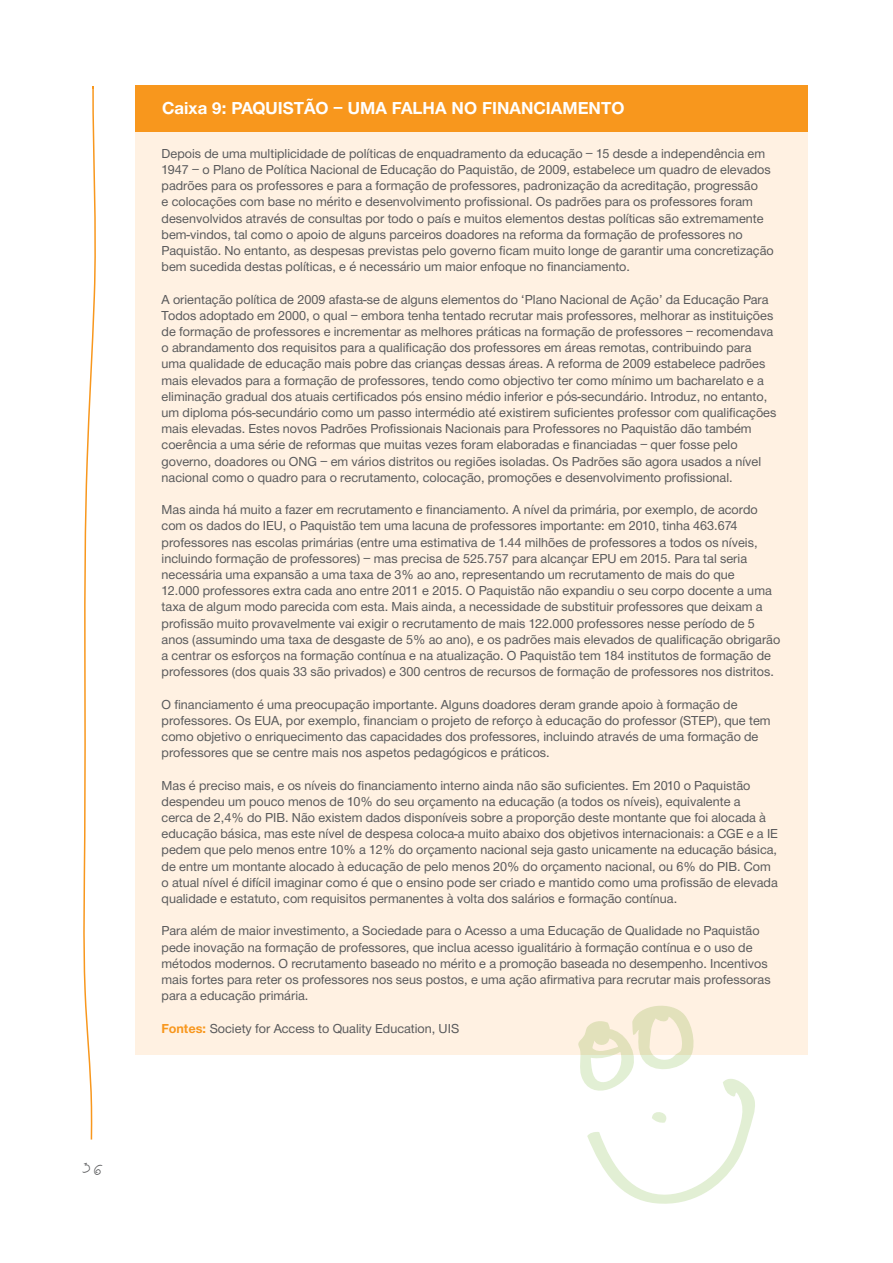
<style>
.page{position:relative;width:893px;height:1263px;background:#fff}
.page>*{position:absolute;margin:0;border:0;box-sizing:border-box;transform-origin:0 0}
.t1{font:18px "Helvetica Neue H75";color:#fff}
.t2{font:13.5px/16.2px "Helvetica Neue H55";color:#58595b}
.t3{font:700 13.5px "Podioti";color:#58595b}
.s1{font-family:"Helvetica Neue H75";color:#f8971d}
</style>
<div class="page">
<svg style="left:83px;top:86px;width:13px;height:1054px"></svg>
<div style="left:135px;top:85px;width:673px;height:969px;background:#fff1e2"></div>
<div style="left:135px;top:85px;width:673px;height:47px;background:#f8971d"></div>
<svg style="left:578px;top:1005px;width:179px;height:199px"></svg>
<p class="t3" style="left:81px;top:1162px;width:25px">36</p>
<h1 class="t1" style="left:162px;top:96px;width:464px">CAIXA 9: PAQUISTÃO – UMA FALHA NO FINANCIAMENTO</h1>
<p class="t2" style="left:162px;top:146px;width:614px">Depois de uma multiplicidade de políticas de enquadramento da educação – 15 desde a independência em 1947 – o Plano de Política Nacional de Educação do Paquistão, de 2009, estabelece um quadro de elevados padrões para os professores e para a formação de professores, padronização da acreditação, progressão<br>e colocações com base no mérito e desenvolvimento profissional. Os padrões para os professores foram desenvolvidos através de consultas por todo o país e muitos elementos destas políticas são extremamente bem-vindos, tal como o apoio de alguns parceiros doadores na reforma da formação de professores no Paquistão. No entanto, as despesas previstas pelo governo ficam muito longe de garantir uma concretização bem sucedida destas políticas, e é necessário um maior enfoque no financiamento.</p>
<p class="t2" style="left:162px;top:292px;width:616px">A orientação política de 2009 afasta-se de alguns elementos do ‘Plano Nacional de Ação’ da Educação Para Todos adoptado em 2000, o qual – embora tenha tentado recrutar mais professores, melhorar as instituições de formação de professores e incrementar as melhores práticas na formação de professores – recomendava o abrandamento dos requisitos para a qualificação dos professores em áreas remotas, contribuindo para uma qualidade de educação mais pobre das crianças dessas áreas. A reforma de 2009 estabelece padrões mais elevados para a formação de professores, tendo como objectivo ter como mínimo um bacharelato e a eliminação gradual dos atuais certificados pós ensino médio inferior e pós-secundário. Introduz, no entanto, um diploma pós-secundário como um passo intermédio até existirem suficientes professor com qualificações mais elevadas. Estes novos Padrões Profissionais Nacionais para Professores no Paquistão dão também coerência a uma série de reformas que muitas vezes foram elaboradas e financiadas – quer fosse pelo governo, doadores ou ONG – em vários distritos ou regiões isoladas. Os Padrões são agora usados a nível nacional como o quadro para o recrutamento, colocação, promoções e desenvolvimento profissional.</p>
<p class="t2" style="left:162px;top:503px;width:620px">Mas ainda há muito a fazer em recrutamento e financiamento. A nível da primária, por exemplo, de acordo com os dados do IEU, o Paquistão tem uma lacuna de professores importante: em 2010, tinha 463.674 professores nas escolas primárias (entre uma estimativa de 1.44 milhões de professores a todos os níveis, incluindo formação de professores) – mas precisa de 525.757 para alcançar EPU em 2015. Para tal seria necessária uma expansão a uma taxa de 3% ao ano, representando um recrutamento de mais do que<br>12.000 professores extra cada ano entre 2011 e 2015. O Paquistão não expandiu o seu corpo docente a uma taxa de algum modo parecida com esta. Mais ainda, a necessidade de substituir professores que deixam a profissão muito provavelmente vai exigir o recrutamento de mais 122.000 professores nesse período de 5 anos (assumindo uma taxa de desgaste de 5% ao ano), e os padrões mais elevados de qualificação obrigarão a centrar os esforços na formação contínua e na atualização. O Paquistão tem 184 institutos de formação de professores (dos quais 33 são privados) e 300 centros de recursos de formação de professores nos distritos.</p>
<p class="t2" style="left:162px;top:697px;width:610px">O financiamento é uma preocupação importante. Alguns doadores deram grande apoio à formação de professores. Os EUA, por exemplo, financiam o projeto de reforço à educação do professor (STEP), que tem como objetivo o enriquecimento das capacidades dos professores, incluindo através de uma formação de professores que se centre mais nos aspetos pedagógicos e práticos.</p>
<p class="t2" style="left:162px;top:778px;width:618px">Mas é preciso mais, e os níveis do financiamento interno ainda não são suficientes. Em 2010 o Paquistão despendeu um pouco menos de 10% do seu orçamento na educação (a todos os níveis), equivalente a<br>cerca de 2,4% do PIB. Não existem dados disponíveis sobre a proporção deste montante que foi alocada à educação básica, mas este nível de despesa coloca-a muito abaixo dos objetivos internacionais: a CGE e a IE pedem que pelo menos entre 10% a 12% do orçamento nacional seja gasto unicamente na educação básica, de entre um montante alocado à educação de pelo menos 20% do orçamento nacional, ou 6% do PIB. Com o atual nível é difícil imaginar como é que o ensino pode ser criado e mantido como uma profissão de elevada qualidade e estatuto, com requisitos permanentes à volta dos salários e formação contínua.</p>
<p class="t2" style="left:162px;top:924px;width:611px">Para além de maior investimento, a Sociedade para o Acesso a uma Educação de Qualidade no Paquistão pede inovação na formação de professores, que inclua acesso igualitário à formação contínua e o uso de métodos modernos. O recrutamento baseado no mérito e a promoção baseada no desempenho. Incentivos mais fortes para reter os professores nos seus postos, e uma ação afirmativa para recrutar mais professoras para a educação primária.</p>
<p class="t2" style="left:162px;top:1021px;width:299px"><span class="s1">FONTES:</span> Society for Access to Quality Education, UIS</p>
</div>
